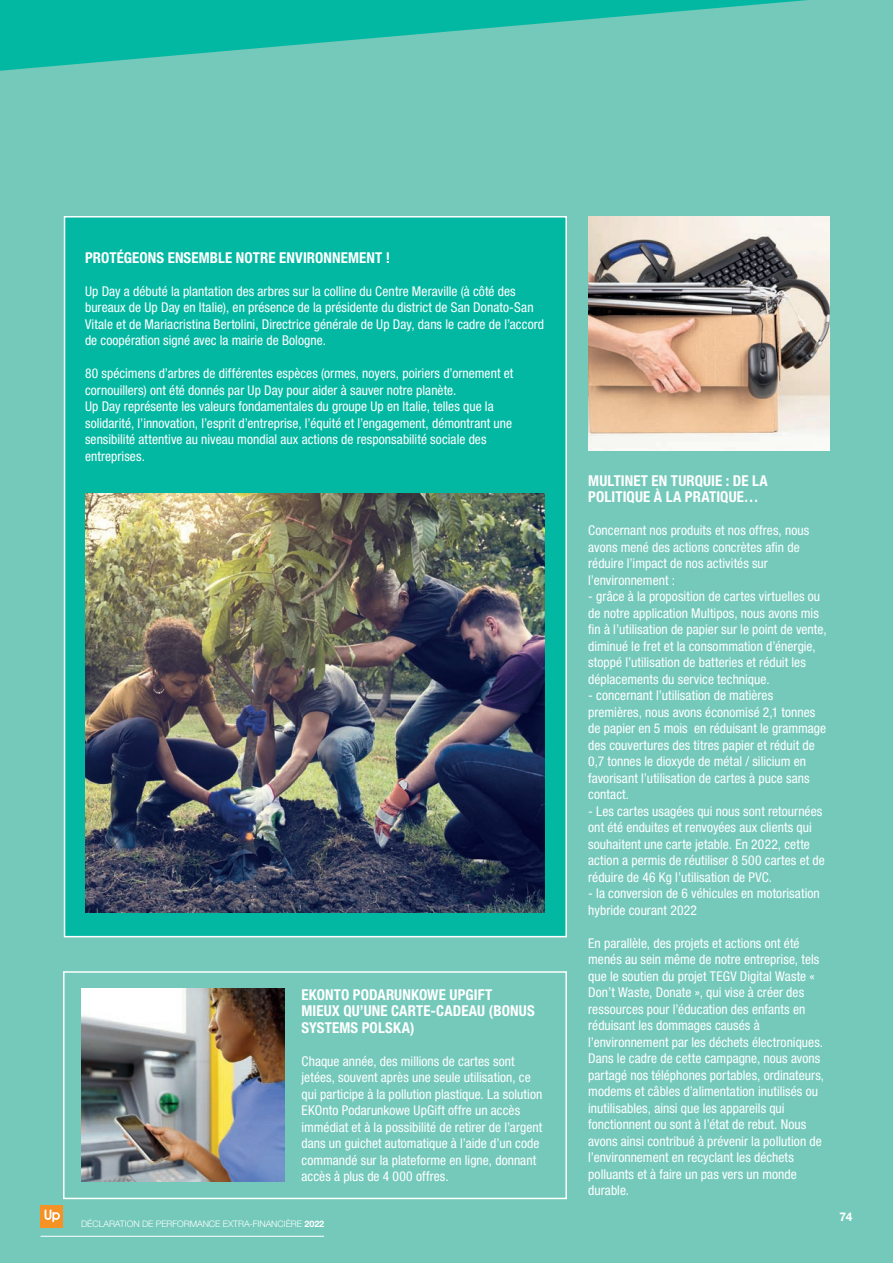
<style>
.page{position:relative;width:893px;height:1263px;background:#74c9bb}
.page>*{position:absolute;margin:0;border:0;box-sizing:border-box;transform-origin:0 0}
.t1{font:700 condensed 15px/16.5px "Helvetica Neue LT Pro";letter-spacing:.01em;color:#fff}
.t2{font:condensed 13.5px/16.5px "Helvetica Neue LT Pro";letter-spacing:.005em;color:#fff}
.t3{font:700 12px "Helvetica Neue LT Pro";color:#fff}
.t4{font:300 9px "Helvetica Neue LT Pro";letter-spacing:-.01em;color:#fff}
.s1{font-weight:700}
</style>
<div class="page">
<svg style="left:0;top:0;width:808px;height:71px"></svg>
<div style="left:41px;top:1205px;width:22px;height:22px;background:#f69124"></div>
<svg style="left:45px;top:1209px;width:15px;height:13px"></svg>
<hr style="left:41px;top:1236px;width:283px;height:1px;background:#fff">
<div style="left:64px;top:216px;width:503px;height:721px;background:#03b8a2;border:2px solid #fff"></div>
<img style="left:85px;top:493px;width:459px;height:420px">
<img style="left:81px;top:989px;width:203px;height:192px">
<img style="left:588px;top:216px;width:241px;height:234px">
<div style="left:63px;top:971px;width:504px;height:228px;border:2px solid #fff"></div>
<h5 class="t1" style="left:85px;top:249px;width:307px">PROTÉGEONS ENSEMBLE NOTRE ENVIRONNEMENT !</h5>
<p class="t2" style="left:85px;top:283px;width:461px">Up Day a débuté la plantation des arbres sur la colline du Centre Meraville (à côté des bureaux de Up Day en Italie), en présence de la présidente du district de San Donato-San Vitale et de Mariacristina Bertolini, Directrice générale de Up Day, dans le cadre de l’accord de coopération signé avec la mairie de Bologne.</p>
<p class="t2" style="left:85px;top:365px;width:430px">80 spécimens d’arbres de différentes espèces (ormes, noyers, poiriers d’ornement et cornouillers) ont été donnés par Up Day pour aider à sauver notre planète.<br>Up Day représente les valeurs fondamentales du groupe Up en Italie, telles que la solidarité, l’innovation, l’esprit d’entreprise, l’équité et l’engagement, démontrant une sensibilité attentive au niveau mondial aux actions de responsabilité sociale des entreprises.</p>
<h5 class="t1" style="left:302px;top:986px;width:235px">EKONTO PODARUNKOWE UPGIFT<br>MIEUX QU’UNE CARTE-CADEAU (BONUS<br>SYSTEMS POLSKA)</h5>
<p class="t2" style="left:302px;top:1052px;width:242px">Chaque année, des millions de cartes sont jetées, souvent après une seule utilisation, ce qui participe à la pollution plastique. La solution EKOnto Podarunkowe UpGift offre un accès immédiat et à la possibilité de retirer de l’argent dans un guichet automatique à l’aide d’un code commandé sur la plateforme en ligne, donnant accès à plus de 4 000 offres.</p>
<p class="t4" style="left:81px;top:1219px;width:245px">DÉCLARATION DE PERFORMANCE EXTRA-FINANCIÈRE <span class="s1">2022</span></p>
<h5 class="t1" style="left:588px;top:472px;width:181px">MULTINET EN TURQUIE : DE LA<br>POLITIQUE À LA PRATIQUE…</h5>
<p class="t2" style="left:588px;top:522px;width:223px">Concernant nos produits et nos offres, nous avons mené des actions concrètes afin de réduire l’impact de nos activités sur l’environnement :</p>
<p class="t2" style="left:588px;top:588px;width:240px">- grâce à la proposition de cartes virtuelles ou de notre application Multipos, nous avons mis fin à l’utilisation de papier sur le point de vente, diminué le fret et la consommation d’énergie, stoppé l’utilisation de batteries et réduit les déplacements du service technique.</p>
<p class="t2" style="left:588px;top:687px;width:240px">- concernant l’utilisation de matières premières, nous avons économisé 2,1 tonnes de papier en 5 mois en réduisant le grammage des couvertures des titres papier et réduit de 0,7 tonnes le dioxyde de métal / silicium en favorisant l’utilisation de cartes à puce sans contact.</p>
<p class="t2" style="left:588px;top:803px;width:238px">- Les cartes usagées qui nous sont retournées ont été enduites et renvoyées aux clients qui souhaitent une carte jetable. En 2022, cette action a permis de réutiliser 8 500 cartes et de réduire de 46 Kg l’utilisation de PVC.</p>
<p class="t2" style="left:588px;top:885px;width:233px">- la conversion de 6 véhicules en motorisation hybride courant 2022</p>
<p class="t2" style="left:588px;top:935px;width:237px">En parallèle, des projets et actions ont été menés au sein même de notre entreprise, tels que le soutien du projet TEGV Digital Waste « Don’t Waste, Donate », qui vise à créer des ressources pour l’éducation des enfants en réduisant les dommages causés à l’environnement par les déchets électroniques.<br>Dans le cadre de cette campagne, nous avons partagé nos téléphones portables, ordinateurs, modems et câbles d’alimentation inutilisés ou inutilisables, ainsi que les appareils qui fonctionnent ou sont à l’état de rebut. Nous avons ainsi contribué à prévenir la pollution de l’environnement en recyclant les déchets polluants et à faire un pas vers un monde durable.</p>
<p class="t3" style="left:840px;top:1209px;width:14px">74</p>
</div>
